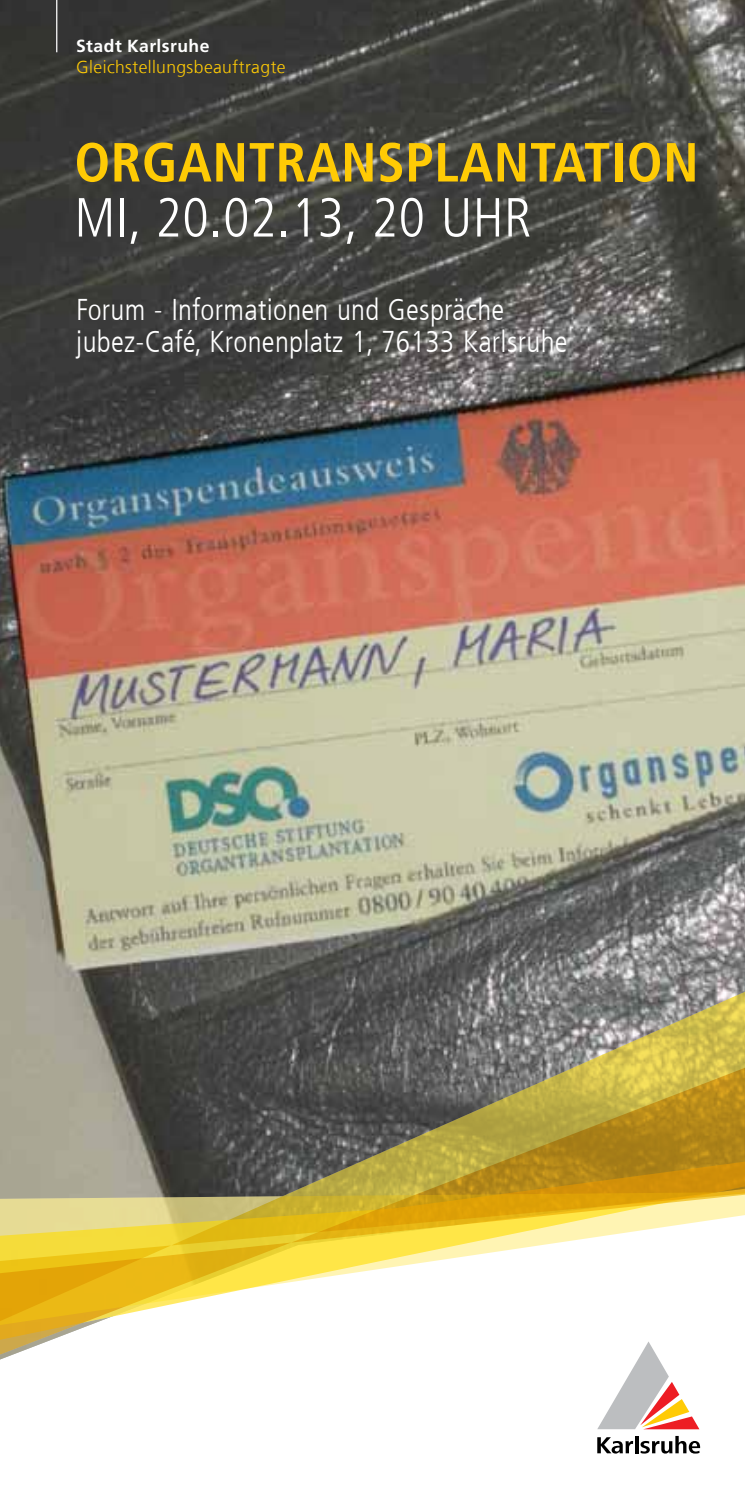
<style>
.page{position:relative;width:745px;height:1489px;background:#fff}
.page>*{position:absolute;margin:0;border:0;box-sizing:border-box;transform-origin:0 0}
.t1{font:700 condensed 55px "Frutiger For Karlsruhe";letter-spacing:.01em;color:#ffcb05}
.t2{font:300 condensed 55px "Frutiger For Karlsruhe";letter-spacing:.01em;color:#fff}
.t3{font:300 condensed 30px/32.5px "Frutiger For Karlsruhe";letter-spacing:.01em;color:#fff}
.t4{font:300 17.5px "Frutiger For Karlsruhe";letter-spacing:.025em;color:#ffcb05}
.t5{font:700 17.5px "Frutiger For Karlsruhe";letter-spacing:.025em;color:#fff}
</style>
<div class="page">
<img style="left:0;top:0;width:744px;height:959px">
<svg style="left:0;top:959px;width:744px;height:401px"></svg>
<hr style="left:56px;top:0;width:1px;height:52px;background:#fff">
<svg style="left:597px;top:1437px;width:35px;height:16px"></svg>
<svg style="left:635px;top:1436px;width:3px;height:17px"></svg>
<svg style="left:640px;top:1435px;width:59px;height:18px"></svg>
<svg style="left:597px;top:1341px;width:102px;height:88px"></svg>
<p class="t5" style="left:76px;top:35px;width:135px">Stadt Karlsruhe</p>
<p class="t4" style="left:76px;top:57px;width:211px">Gleichstellungsbeauftragte</p>
<h1 class="t1" style="left:74px;top:130px;width:617px">ORGANTRANSPLANTATION</h1>
<h1 class="t2" style="left:74px;top:186px;width:458px">Mi, 20.02.13, 20 Uhr</h1>
<p class="t3" style="left:76px;top:293px;width:492px">Forum - Informationen und Gespräche jubez-Café, Kronenplatz 1, 76133 Karlsruhe</p>
</div>
